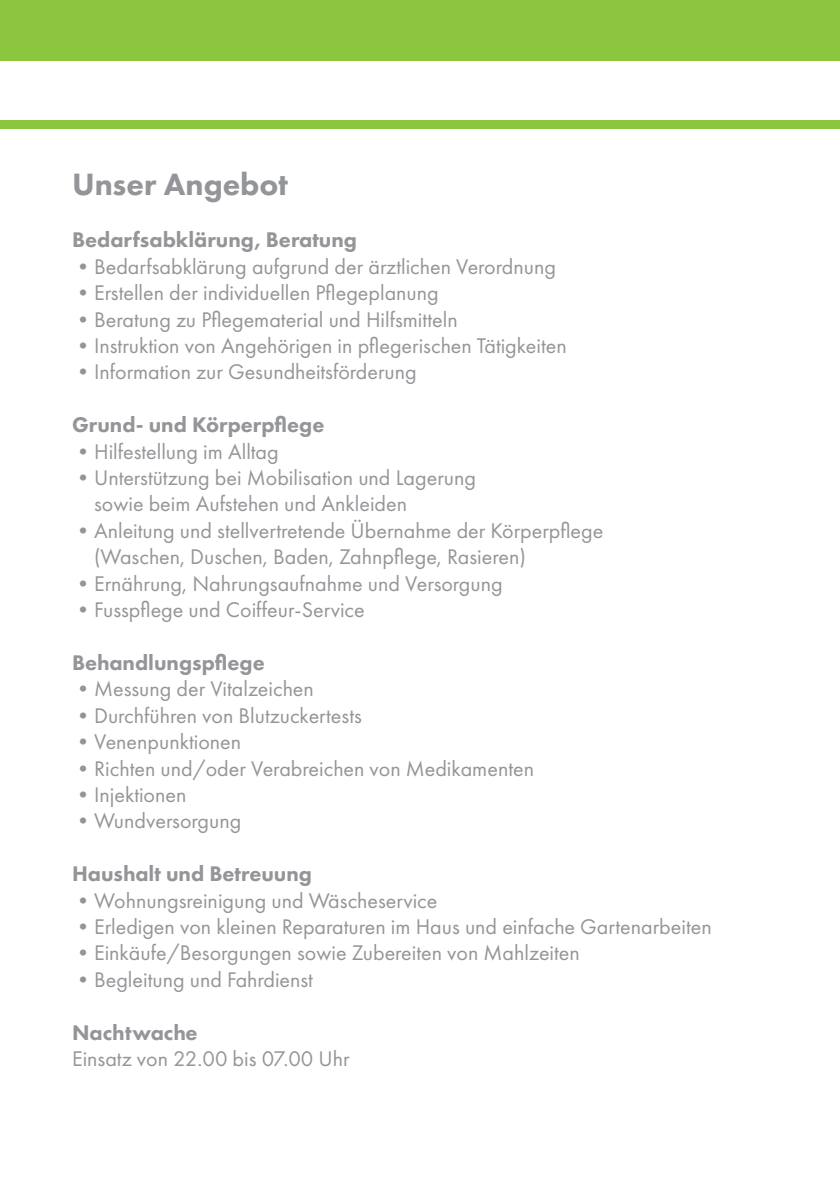
<style>
.page{position:relative;width:840px;height:1191px;background:#fff}
.page>*{position:absolute;margin:0;border:0;box-sizing:border-box;transform-origin:0 0}
.t1{font:800 32px "Futura PT";color:#939598}
.t2{font:22px/26.4px "Futura PT";color:#939598}
.t3{font:800 22px "Futura PT";color:#939598}
</style>
<div class="page">
<div style="left:0;top:0;width:839px;height:105px;background:#8bc63e"></div>
<div style="left:51px;top:61px;width:788px;height:118px;background:#fff"></div>
<div style="left:0;top:61px;width:72px;height:118px;background:#fff"></div>
<div style="left:0;top:120px;width:839px;height:8px;background:#8bc63e"></div>
<p class="t1" style="left:72px;top:164px;width:217px">Unser Angebot</p>
<p class="t3" style="left:72px;top:226px;width:286px">Bedarfsabklärung, Beratung</p>
<p class="t2" style="left:72px;top:253px;width:485px">•Bedarfsabklärung aufgrund der ärztlichen Verordnung</p>
<p class="t2" style="left:72px;top:279px;width:368px">•Erstellen der individuellen Pflegeplanung</p>
<p class="t2" style="left:72px;top:306px;width:387px">•Beratung zu Pflegematerial und Hilfsmitteln</p>
<p class="t2" style="left:72px;top:332px;width:496px">•Instruktion von Angehörigen in pflegerischen Tätigkeiten</p>
<p class="t2" style="left:72px;top:359px;width:346px">•Information zur Gesundheitsförderung</p>
<p class="t3" style="left:72px;top:411px;width:254px">Grund- und Körperpflege</p>
<p class="t2" style="left:72px;top:438px;width:208px">•Hilfestellung im Alltag</p>
<p class="t2" style="left:94px;top:464px;width:383px;text-indent:-22px">•Unterstützung bei Mobilisation und Lagerung sowie beim Aufstehen und Ankleiden</p>
<p class="t2" style="left:94px;top:517px;width:510px;text-indent:-22px">•Anleitung und stellvertretende Übernahme der Körperpflege (Waschen, Duschen, Baden, Zahnpflege, Rasieren)</p>
<p class="t2" style="left:72px;top:570px;width:432px">•Ernährung, Nahrungsaufnahme und Versorgung</p>
<p class="t2" style="left:72px;top:596px;width:294px">•Fusspflege und Coiffeur-Service</p>
<p class="t3" style="left:72px;top:649px;width:194px">Behandlungspflege</p>
<p class="t2" style="left:72px;top:675px;width:243px">•Messung der Vitalzeichen</p>
<p class="t2" style="left:72px;top:702px;width:291px">•Durchführen von Blutzuckertests</p>
<p class="t2" style="left:72px;top:728px;width:170px">•Venenpunktionen</p>
<p class="t2" style="left:72px;top:755px;width:463px">•Richten und/oder Verabreichen von Medikamenten</p>
<p class="t2" style="left:72px;top:781px;width:116px">•Injektionen</p>
<p class="t2" style="left:72px;top:807px;width:171px">•Wundversorgung</p>
<p class="t3" style="left:72px;top:860px;width:241px">Haushalt und Betreuung</p>
<p class="t2" style="left:72px;top:887px;width:367px">•Wohnungsreinigung und Wäscheservice</p>
<p class="t2" style="left:72px;top:913px;width:640px">•Erledigen von kleinen Reparaturen im Haus und einfache Gartenarbeiten</p>
<p class="t2" style="left:72px;top:939px;width:509px">•Einkäufe/Besorgungen sowie Zubereiten von Mahlzeiten</p>
<p class="t2" style="left:72px;top:966px;width:242px">•Begleitung und Fahrdienst</p>
<p class="t3" style="left:72px;top:1018px;width:127px">Nachtwache</p>
<p class="t2" style="left:72px;top:1045px;width:279px">Einsatz von 22.00 bis 07.00 Uhr</p>
</div>
